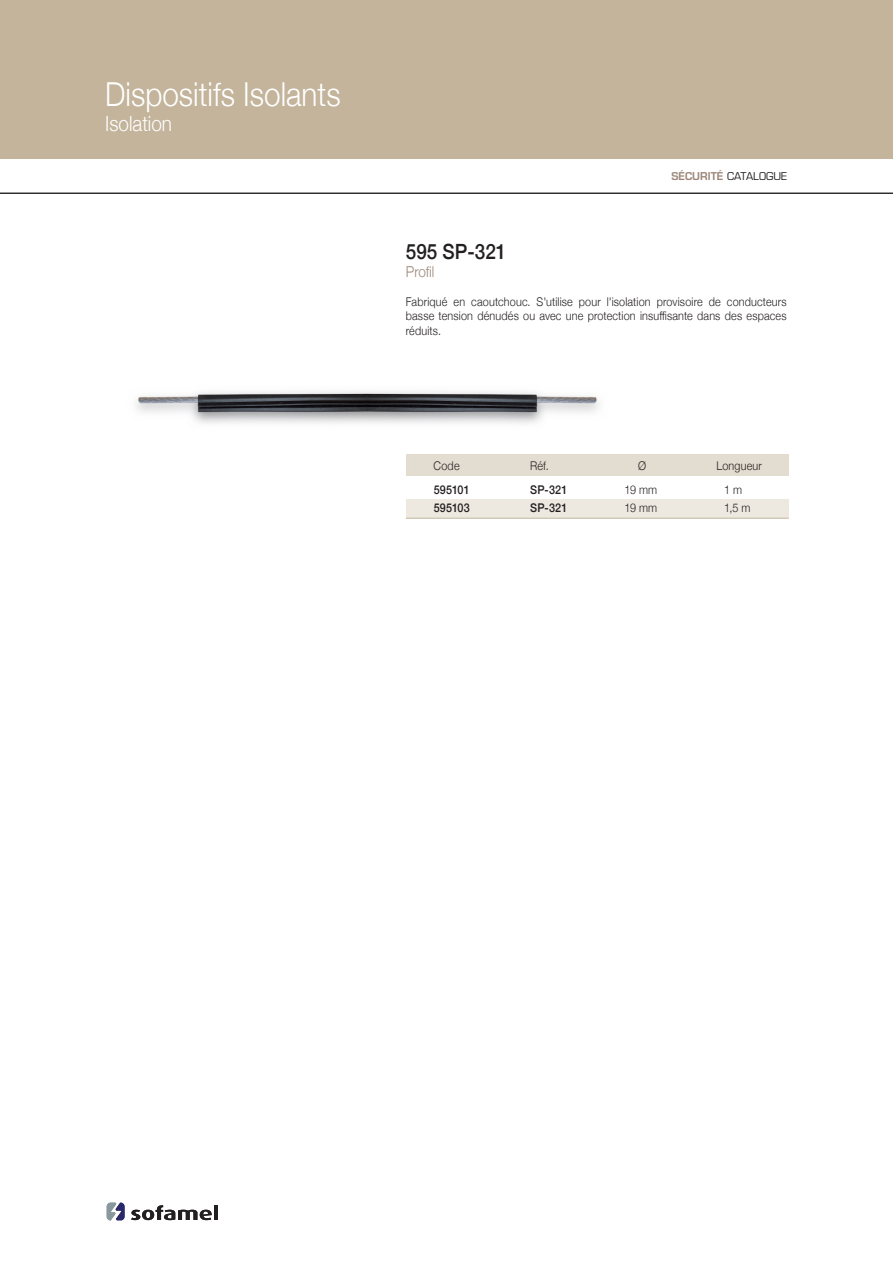
<style>
.page{position:relative;width:893px;height:1264px;background:#fff}
.page>*{position:absolute;margin:0;border:0;box-sizing:border-box;transform-origin:0 0}
.t1{font:300 33px "Helvetica Neue";color:#fff;scale:.9 1}
.t2{font:300 21px "Helvetica Neue";color:#fff;scale:.9 1}
.t3{font:500 21px "Helvetica Neue";color:#231f20;scale:.9 1}
.t4{font:300 15px "Helvetica Neue";color:#9b8679;scale:.9 1}
.t5{font:300 12px/14.4px "Helvetica Neue";letter-spacing:.015em;color:#231f20;scale:.9 1}
.t6{font:500 12px/18px "Helvetica Neue";letter-spacing:.01em;color:#231f20;scale:.9 1}
.t7{font:10.5px "Eurostile";color:#231f20}
.s1{font-weight:600;color:#9b8679}
</style>
<div class="page">
<div style="left:0;top:0;width:893px;height:158px;background:#c3b49b"></div>
<svg style="left:131px;top:1205px;width:81px;height:15px"></svg>
<hr style="left:214px;top:1205px;width:4px;height:15px;background:#231f20">
<svg style="left:107px;top:1202px;width:18px;height:18px"></svg>
<hr style="left:0;top:193px;width:893px;height:1px;background:#231f20">
<div style="left:406px;top:499px;width:382px;height:19px;background:#ede8e0"></div>
<div style="left:406px;top:455px;width:382px;height:21px;background:#e3dcd0"></div>
<hr style="left:406px;top:518px;width:383px;height:1px;background:#c3b49b">
<img style="left:136px;top:391px;width:463px;height:33px">
<h1 class="t1" style="left:105px;top:68px;width:263px">Dispositifs Isolants</h1>
<h2 class="t2" style="left:105px;top:107px;width:76px">Isolation</h2>
<p class="t7" style="left:671px;top:170px;width:117px"><span class="s1">SÉCURITÉ</span> CATALOGUE</p>
<h2 class="t3" style="left:406px;top:235px;width:113px">595 SP-321</h2>
<p class="t4" style="left:406px;top:259px;width:33px">Profil</p>
<p class="t5" style="left:406px;top:293px;width:425px;text-align:justify">Fabriqué en caoutchouc. S'utilise pour l'isolation provisoire de conducteurs basse tension dénudés ou avec une protection insuffisante dans des espaces réduits.</p>
<p class="t5" style="left:434px;top:458px;width:30px">Code</p>
<p class="t5" style="left:530px;top:458px;width:22px">Réf.</p>
<p class="t5" style="left:638px;top:458px;width:10px">Ø</p>
<p class="t5" style="left:716px;top:458px;width:52px">Longueur</p>
<p class="t6" style="left:434px;top:480px;width:42px">595101<br>595103</p>
<p class="t6" style="left:530px;top:480px;width:43px">SP-321<br>SP-321</p>
<p class="t5" style="left:624px;top:480px;width:38px;line-height:18px">19 mm<br>19 mm</p>
<p class="t5" style="left:724px;top:480px;width:31px;line-height:18px">1 m<br>1,5 m</p>
</div>
